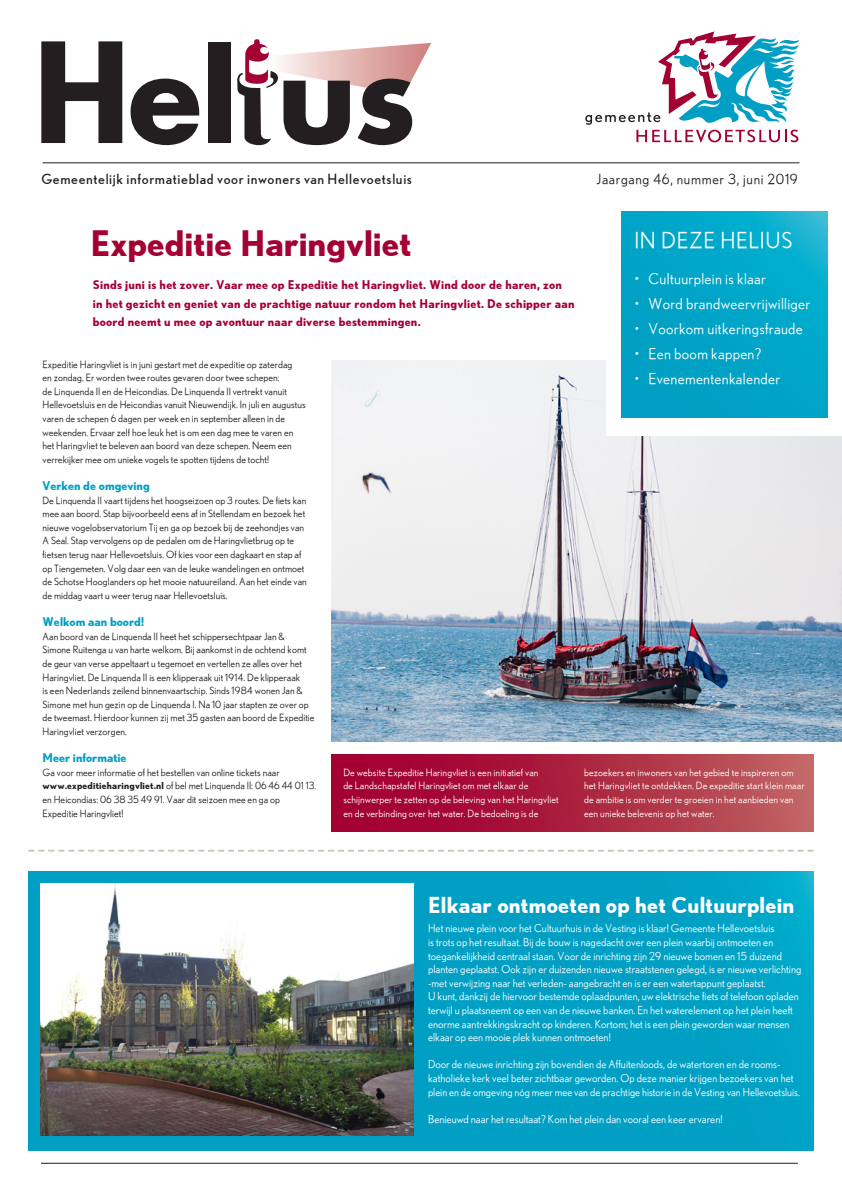
<style>
.page{position:relative;width:842px;height:1191px;background:#fff}
.page>*{position:absolute;margin:0;border:0;box-sizing:border-box;transform-origin:0 0}
.Kop_binnenzijde__Hel{font:700 35px "Nobel";color:#a40133}
.Kop_binnenzijde__Hel-2{font:700 22px "Nobel";letter-spacing:.01em;color:#fff}
.t1{font:22px "Nobel";letter-spacing:.03em;color:#fff}
.t2{font:15px "Nobel";letter-spacing:.02em;color:#fff}
.t3{font:14px "Nobel";letter-spacing:.045em;color:#231f20}
.t4{font:14px "Nobel";letter-spacing:.05em;color:#231f20}
.Bodytekst__Helius{font:700 12px/18.4px "Nobel";letter-spacing:.02em;color:#a40133}
.Subkop__Helius{font:700 12px "Nobel";color:#009fc3}
.Bodytekst__Helius-2{font:11px/13.6px "Nobel";color:#fff}
.Bodytekst__Helius-3{font:10px/13.6px "Nobel";letter-spacing:.005em;color:#231f20}
.Bodytekst__Helius-4{font:10px/13.6px "Nobel";letter-spacing:.01em;color:#fff}
.s1{font-weight:700;font-size:9.5px}
</style>
<div class="page">
<img style="left:332px;top:361px;width:510px;height:381px">
<div style="left:607px;top:290px;width:235px;height:145px;background:#fff"></div>
<div style="left:332px;top:755px;width:482px;height:77px;background:linear-gradient(to right,#9e0029,#bd5e5e)"></div>
<div style="left:28px;top:871px;width:786px;height:279px;background:#009fc3"></div>
<svg style="left:585px;top:31px;width:214px;height:112px"></svg>
<div style="left:621px;top:211px;width:206px;height:206px;background:#00a5c7"></div>
<svg style="left:41px;top:41px;width:81px;height:102px"></svg>
<svg style="left:131px;top:79px;width:68px;height:66px"></svg>
<div style="left:208px;top:42px;width:22px;height:101px;background:#231f20"></div>
<svg style="left:237px;top:39px;width:194px;height:106px"></svg>
<hr style="left:43px;top:162px;width:756px;height:1px;background:#231f20">
<hr style="left:41px;top:1162px;width:757px;height:1px;background:#231f20">
<svg style="left:28px;top:849px;width:786px;height:2px"></svg>
<img style="left:41px;top:884px;width:373px;height:252px">
<p class="t3" style="left:41px;top:171px;width:372px">Gemeentelijk informatieblad voor inwoners van Hellevoetsluis</p>
<p class="t4" style="left:596px;top:171px;width:203px">Jaargang 46, nummer 3, juni 2019</p>
<p class="Kop_binnenzijde__Hel" style="left:91px;top:223px;width:322px">Expeditie Haringvliet</p>
<p class="Bodytekst__Helius" style="left:93px;top:275px;width:483px">Sinds juni is het zover. Vaar mee op Expeditie het Haringvliet. Wind door de haren, zon in het gezicht en geniet van de prachtige natuur rondom het Haringvliet. De schipper aan boord neemt u mee op avontuur naar diverse bestemmingen.</p>
<p class="Bodytekst__Helius-3" style="left:43px;top:357px;width:265px">Expeditie Haringvliet is in juni gestart met de expeditie op zaterdag<br>en zondag. Er worden twee routes gevaren door twee schepen:<br>de Linquenda II en de Heicondias. De Linquenda II vertrekt vanuit Hellevoetsluis en de Heicondias vanuit Nieuwendijk. In juli en augustus varen de schepen 6 dagen per week en in september alleen in de weekenden. Ervaar zelf hoe leuk het is om een dag mee te varen en het Haringvliet te beleven aan boord van deze schepen. Neem een verrekijker mee om unieke vogels te spotten tijdens de tocht!</p>
<p class="Subkop__Helius" style="left:43px;top:478px;width:109px">Verken de omgeving</p>
<p class="Bodytekst__Helius-3" style="left:43px;top:493px;width:266px">De Linquenda II vaart tijdens het hoogseizoen op 3 routes. De fiets kan mee aan boord. Stap bijvoorbeeld eens af in Stellendam en bezoek het nieuwe vogelobservatorium Tij en ga op bezoek bij de zeehondjes van A Seal. Stap vervolgens op de pedalen om de Haringvlietbrug op te fietsen terug naar Hellevoetsluis. Of kies voor een dagkaart en stap af op Tiengemeten. Volg daar een van de leuke wandelingen en ontmoet de Schotse Hooglanders op het mooie natuureiland. Aan het einde van de middag vaart u weer terug naar Hellevoetsluis.</p>
<p class="Subkop__Helius" style="left:43px;top:614px;width:104px">Welkom aan boord!</p>
<p class="Bodytekst__Helius-3" style="left:43px;top:629px;width:273px">Aan boord van de Linquenda II heet het schippersechtpaar Jan &amp; Simone Ruitenga u van harte welkom. Bij aankomst in de ochtend komt de geur van verse appeltaart u tegemoet en vertellen ze alles over het Haringvliet. De Linquenda II is een klipperaak uit 1914. De klipperaak<br>is een Nederlands zeilend binnenvaartschip. Sinds 1984 wonen Jan &amp; Simone met hun gezin op de Linquenda I. Na 10 jaar stapten ze over op de tweemast. Hierdoor kunnen zij met 35 gasten aan boord de Expeditie Haringvliet verzorgen.</p>
<p class="Subkop__Helius" style="left:43px;top:750px;width:86px">Meer informatie</p>
<p class="Bodytekst__Helius-3" style="left:43px;top:765px;width:275px">Ga voor meer informatie of het bestellen van online tickets naar <span class="s1">www.expeditieharingvliet.nl</span> of bel met Linquenda II: 06 46 44 01 13. en Heicondias: 06 38 35 49 91. Vaar dit seizoen mee en ga op Expeditie Haringvliet!</p>
<p class="t1" style="left:634px;top:227px;width:159px">IN DEZE HELIUS</p>
<p class="t2" style="left:634px;top:270px;width:133px">• Cultuurplein is klaar</p>
<p class="t2" style="left:634px;top:295px;width:178px">• Word brandweervrijwilliger</p>
<p class="t2" style="left:634px;top:320px;width:170px">• Voorkom uitkeringsfraude</p>
<p class="t2" style="left:634px;top:345px;width:129px">• Een boom kappen?</p>
<p class="t2" style="left:634px;top:370px;width:148px">• Evenementenkalender</p>
<p class="Bodytekst__Helius-4" style="left:343px;top:765px;width:217px">De website Expeditie Haringvliet is een initiatief van<br>de Landschapstafel Haringvliet om met elkaar de schijnwerper te zetten op de beleving van het Haringvliet en de verbinding over het water. De bedoeling is de</p>
<p class="Bodytekst__Helius-4" style="left:584px;top:765px;width:222px">bezoekers en inwoners van het gebied te inspireren om het Haringvliet te ontdekken. De expeditie start klein maar de ambitie is om verder te groeien in het aanbieden van een unieke belevenis op het water.</p>
<p class="Kop_binnenzijde__Hel-2" style="left:428px;top:891px;width:368px">Elkaar ontmoeten op het Cultuurplein</p>
<p class="Bodytekst__Helius-2" style="left:428px;top:921px;width:355px">Het nieuwe plein voor het Cultuurhuis in de Vesting is klaar! Gemeente Hellevoetsluis is trots op het resultaat. Bij de bouw is nagedacht over een plein waarbij ontmoeten en toegankelijkheid centraal staan. Voor de inrichting zijn 29 nieuwe bomen en 15 duizend</p>
<p class="Bodytekst__Helius-2" style="left:428px;top:962px;width:375px">planten geplaatst. Ook zijn er duizenden nieuwe straatstenen gelegd, is er nieuwe verlichting -met verwijzing naar het verleden- aangebracht en is er een watertappunt geplaatst.</p>
<p class="Bodytekst__Helius-2" style="left:428px;top:989px;width:372px">U kunt, dankzij de hiervoor bestemde oplaadpunten, uw elektrische fiets of telefoon opladen terwijl u plaatsneemt op een van de nieuwe banken. En het waterelement op het plein heeft enorme aantrekkingskracht op kinderen. Kortom; het is een plein geworden waar mensen elkaar op een mooie plek kunnen ontmoeten!</p>
<p class="Bodytekst__Helius-2" style="left:428px;top:1057px;width:373px">Door de nieuwe inrichting zijn bovendien de Affuitenloods, de watertoren en de rooms&shy;katholieke kerk veel beter zichtbaar geworden. Op deze manier krijgen bezoekers van het plein en de omgeving nóg meer mee van de prachtige historie in de Vesting van Hellevoetsluis.</p>
<p class="Bodytekst__Helius-2" style="left:428px;top:1112px;width:296px">Benieuwd naar het resultaat? Kom het plein dan vooral een keer ervaren!</p>
</div>
